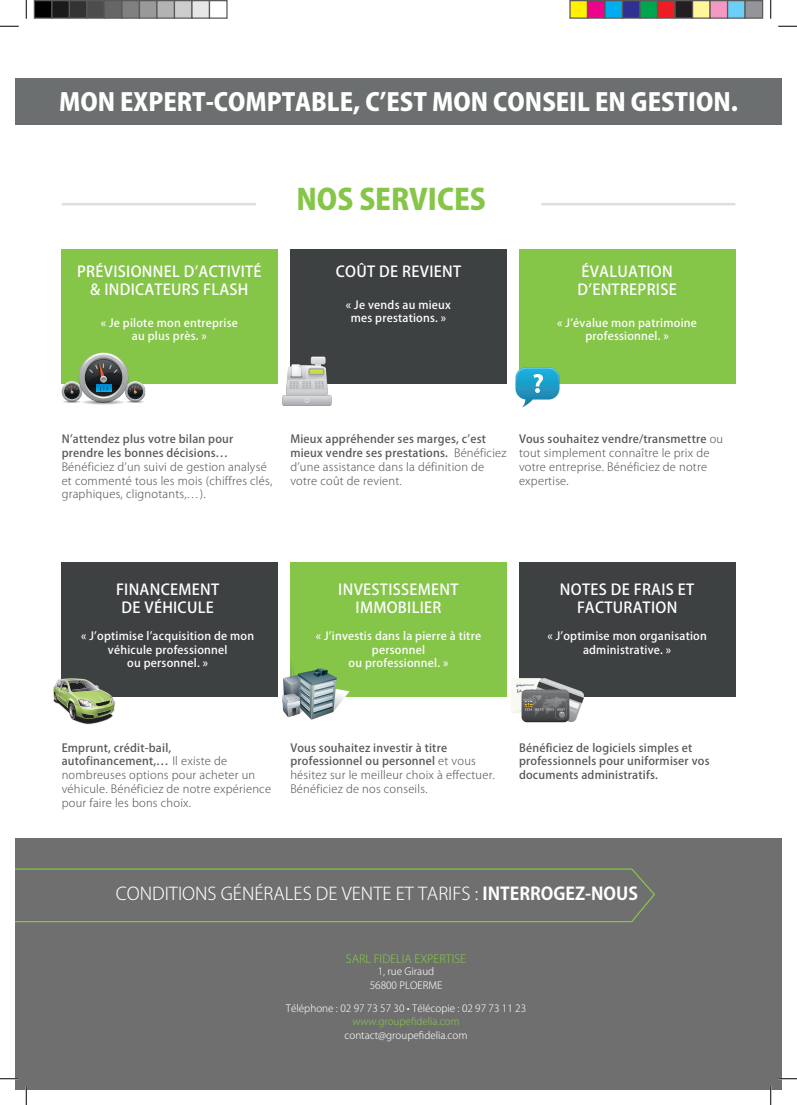
<style>
.page{position:relative;width:797px;height:1105px;background:#fff}
.page>*{position:absolute;margin:0;border:0;box-sizing:border-box;transform-origin:0 0}
.t1{font:800 28.75px "Koz Go Pr 6 N";color:#85c548}
.t2{font:800 24.38px "Koz Go Pr 6 N";color:#fff}
.t3{font:300 17.5px "Koz Go Pr 6 N";color:#fff}
.t4{font:500 15px/18px "Koz Go Pr 6 N";letter-spacing:.02em;color:#fff;text-align:center}
.t5{font:300 11.25px/13.8px "Koz Go Pr 6 N";letter-spacing:.02em;color:#57585a}
.t6{font:500 11.25px/13.5px "Koz Go Pr 6 N";letter-spacing:.02em;color:#fff;text-align:center}
.t7{font:500 11.25px/13.8px "Koz Go Pr 6 N";letter-spacing:.02em;color:#57585a}
.t8{font:300 11.25px "Koz Go Pr 6 N";color:#85c548}
.t9{font:300 10px/13.8px "Koz Go Pr 6 N";color:#fff;text-align:center}
.t10{font:300 10px "Koz Go Pr 6 N";color:#85c548}
.s1{font-weight:500}
.s2{font-weight:700}
</style>
<div class="page">
<div style="left:62px;top:249px;width:216px;height:134px;background:#85c548"></div>
<div style="left:62px;top:562px;width:216px;height:135px;background:#3d4142"></div>
<div style="left:290px;top:249px;width:216px;height:134px;background:#3d4142"></div>
<div style="left:290px;top:562px;width:216px;height:135px;background:#85c548"></div>
<div style="left:519px;top:249px;width:216px;height:134px;background:#85c548"></div>
<div style="left:519px;top:562px;width:216px;height:135px;background:#3d4142"></div>
<hr style="left:62px;top:203px;width:194px;height:2px;background:#dddee0">
<hr style="left:541px;top:203px;width:194px;height:2px;background:#dddee0">
<div style="left:16px;top:838px;width:765px;height:251px;background:#6f6f70"></div>
<svg style="left:16px;top:868px;width:639px;height:55px"></svg>
<div style="left:16px;top:79px;width:765px;height:46px;background:#6c6f6f"></div>
<hr style="left:81px;top:400px;width:44px;height:4px;background:#ddd;border-radius:50%">
<hr style="left:82px;top:400px;width:42px;height:4px;background:#d7d8d8;border-radius:50%">
<hr style="left:86px;top:401px;width:34px;height:3px;background:#dcdede;border-radius:50%">
<hr style="left:87px;top:401px;width:33px;height:3px;background:#d9dadb;border-radius:50%">
<hr style="left:87px;top:401px;width:32px;height:3px;background:#d7d7d7;border-radius:50%">
<hr style="left:88px;top:401px;width:30px;height:3px;background:#d3d1d0;border-radius:50%">
<svg style="left:63px;top:353px;width:82px;height:50px"></svg>
<svg style="left:282px;top:356px;width:49px;height:50px"></svg>
<svg style="left:515px;top:367px;width:44px;height:40px"></svg>
<svg style="left:53px;top:678px;width:62px;height:47px"></svg>
<img style="left:72px;top:687px;width:22px;height:4px">
<svg style="left:511px;top:678px;width:74px;height:45px"></svg>
<svg style="left:282px;top:660px;width:67px;height:60px"></svg>
<svg style="left:0;top:25px;width:19px;height:2px"></svg>
<svg style="left:778px;top:25px;width:19px;height:2px"></svg>
<svg style="left:0;top:1078px;width:19px;height:1px"></svg>
<svg style="left:778px;top:1078px;width:19px;height:1px"></svg>
<svg style="left:25px;top:0;width:2px;height:19px"></svg>
<svg style="left:25px;top:1086px;width:2px;height:19px"></svg>
<svg style="left:770px;top:0;width:1px;height:19px"></svg>
<svg style="left:770px;top:1086px;width:1px;height:19px"></svg>
<div style="left:34px;top:1px;width:18px;height:17px;background:#000"></div>
<div style="left:34px;top:0;width:18px;height:19px;border:1px solid #595959"></div>
<div style="left:52px;top:1px;width:17px;height:17px;background:#1a1a1a"></div>
<div style="left:51px;top:0;width:19px;height:19px;border:1px solid #595959"></div>
<div style="left:69px;top:1px;width:18px;height:17px;background:#333"></div>
<div style="left:69px;top:0;width:19px;height:19px;border:1px solid #595959"></div>
<div style="left:87px;top:1px;width:17px;height:17px;background:#4d4d4d"></div>
<div style="left:86px;top:0;width:19px;height:19px;border:1px solid #595959"></div>
<div style="left:104px;top:1px;width:18px;height:17px;background:#666"></div>
<div style="left:104px;top:0;width:18px;height:19px;border:1px solid #595959"></div>
<div style="left:122px;top:1px;width:17px;height:17px;background:#808080"></div>
<div style="left:121px;top:0;width:19px;height:19px;border:1px solid #595959"></div>
<div style="left:139px;top:1px;width:18px;height:17px;background:#999"></div>
<div style="left:139px;top:0;width:19px;height:19px;border:1px solid #595959"></div>
<div style="left:157px;top:1px;width:17px;height:17px;background:#b3b3b3"></div>
<div style="left:156px;top:0;width:19px;height:19px;border:1px solid #595959"></div>
<div style="left:174px;top:1px;width:18px;height:17px;background:#ccc"></div>
<div style="left:174px;top:0;width:18px;height:19px;border:1px solid #595959"></div>
<div style="left:192px;top:1px;width:17px;height:17px;background:#e6e6e6"></div>
<div style="left:191px;top:0;width:19px;height:19px;border:1px solid #595959"></div>
<div style="left:209px;top:0;width:19px;height:19px;border:1px solid #595959"></div>
<div style="left:570px;top:1px;width:17px;height:17px;background:#fff101"></div>
<div style="left:569px;top:0;width:19px;height:19px;border:1px solid #595959"></div>
<div style="left:587px;top:1px;width:18px;height:17px;background:#ed028c"></div>
<div style="left:587px;top:0;width:18px;height:19px;border:1px solid #595959"></div>
<div style="left:605px;top:1px;width:17px;height:17px;background:#00aeef"></div>
<div style="left:604px;top:0;width:19px;height:19px;border:1px solid #595959"></div>
<div style="left:622px;top:1px;width:18px;height:17px;background:#2e3092"></div>
<div style="left:622px;top:0;width:18px;height:19px;border:1px solid #595959"></div>
<div style="left:640px;top:1px;width:17px;height:17px;background:#00a54f"></div>
<div style="left:639px;top:0;width:19px;height:19px;border:1px solid #595959"></div>
<div style="left:657px;top:1px;width:18px;height:17px;background:#ee1d23"></div>
<div style="left:657px;top:0;width:18px;height:19px;border:1px solid #595959"></div>
<div style="left:675px;top:1px;width:17px;height:17px;background:#231f20"></div>
<div style="left:674px;top:0;width:19px;height:19px;border:1px solid #595959"></div>
<div style="left:692px;top:1px;width:18px;height:17px;background:#fff79a"></div>
<div style="left:692px;top:0;width:18px;height:19px;border:1px solid #595959"></div>
<div style="left:710px;top:1px;width:17px;height:17px;background:#f499c2"></div>
<div style="left:709px;top:0;width:19px;height:19px;border:1px solid #595959"></div>
<div style="left:727px;top:1px;width:18px;height:17px;background:#6bcff6"></div>
<div style="left:727px;top:0;width:18px;height:19px;border:1px solid #595959"></div>
<div style="left:745px;top:1px;width:17px;height:17px;background:#939598"></div>
<div style="left:744px;top:0;width:19px;height:19px;border:1px solid #595959"></div>
<h2 class="t2" style="left:59px;top:88px;width:680px">MON EXPERT-COMPTABLE, C’EST MON CONSEIL EN GESTION.</h2>
<h3 class="t4" style="left:77px;top:263px;width:186px">PRÉVISIONNEL D’ACTIVITÉ &amp; INDICATEURS FLASH</h3>
<p class="t6" style="left:101px;top:316px;width:139px">« Je pilote mon entreprise au plus près. »</p>
<h1 class="t1" style="left:296px;top:184px;width:191px">NOS SERVICES</h1>
<h3 class="t4" style="left:336px;top:263px;width:127px">COÛT DE REVIENT</h3>
<p class="t6" style="left:346px;top:298px;width:106px">« Je vends au mieux mes prestations. »</p>
<h3 class="t4" style="left:577px;top:263px;width:101px;text-align:left">ÉVALUATION<br>D’ENTREPRISE</h3>
<p class="t6" style="left:557px;top:316px;width:141px">« J’évalue mon patrimoine professionnel. »</p>
<p class="t7" style="left:62px;top:433px;width:173px">N’attendez plus votre bilan pour prendre les bonnes décisions…</p>
<p class="t5" style="left:62px;top:460px;width:212px">Bénéficiez d’un suivi de gestion analysé et commenté tous les mois (chiffres clés, graphiques, clignotants,…).</p>
<p class="t5" style="left:290px;top:433px;width:218px"><span class="s1">Mieux appréhender ses marges, c’est mieux vendre ses prestations.</span> Bénéficiez d’une assistance dans la définition de votre coût de revient.</p>
<p class="t5" style="left:519px;top:433px;width:206px"><span class="s1">Vous souhaitez vendre/transmettre</span> ou tout simplement connaître le prix de votre entreprise. Bénéficiez de notre expertise.</p>
<h3 class="t4" style="left:116px;top:581px;width:105px">FINANCEMENT<br>DE VÉHICULE</h3>
<p class="t6" style="left:81px;top:630px;width:175px">« J’optimise l’acquisition de mon véhicule professionnel<br>ou personnel. »</p>
<h3 class="t4" style="left:338px;top:581px;width:122px">INVESTISSEMENT<br>IMMOBILIER</h3>
<p class="t6" style="left:316px;top:630px;width:167px">« J’investis dans la pierre à titre personnel<br>ou professionnel. »</p>
<h3 class="t4" style="left:560px;top:581px;width:136px">NOTES DE FRAIS ET<br>FACTURATION</h3>
<p class="t6" style="left:547px;top:630px;width:161px">« J’optimise mon organisation administrative. »</p>
<p class="t5" style="left:62px;top:741px;width:211px"><span class="s1">Emprunt, crédit-bail, autofinancement,…</span> Il existe de nombreuses options pour acheter un véhicule. Bénéficiez de notre expérience pour faire les bons choix.</p>
<p class="t5" style="left:290px;top:741px;width:206px"><span class="s1">Vous souhaitez investir à titre professionnel ou personnel</span> et vous hésitez sur le meilleur choix à effectuer.<br>Bénéficiez de nos conseils.</p>
<p class="t7" style="left:519px;top:741px;width:192px">Bénéficiez de logiciels simples et professionnels pour uniformiser vos documents administratifs.</p>
<h3 class="t3" style="left:116px;top:884px;width:523px">CONDITIONS GÉNÉRALES DE VENTE ET TARIFS : <span class="s2">INTERROGEZ-NOUS</span></h3>
<p class="t8" style="left:346px;top:952px;width:122px">SARL FIDELIA EXPERTISE</p>
<p class="t9" style="left:370px;top:965px;width:74px">1, rue Giraud<br>56800 PLOERME</p>
<p class="t9" style="left:286px;top:1001px;width:242px">Téléphone : 02 97 73 57 30 • Télécopie : 02 97 73 11 23</p>
<p class="t10" style="left:352px;top:1016px;width:109px">www.groupefidelia.com</p>
<p class="t9" style="left:344px;top:1029px;width:124px">contact@groupefidelia.com</p>
</div>
